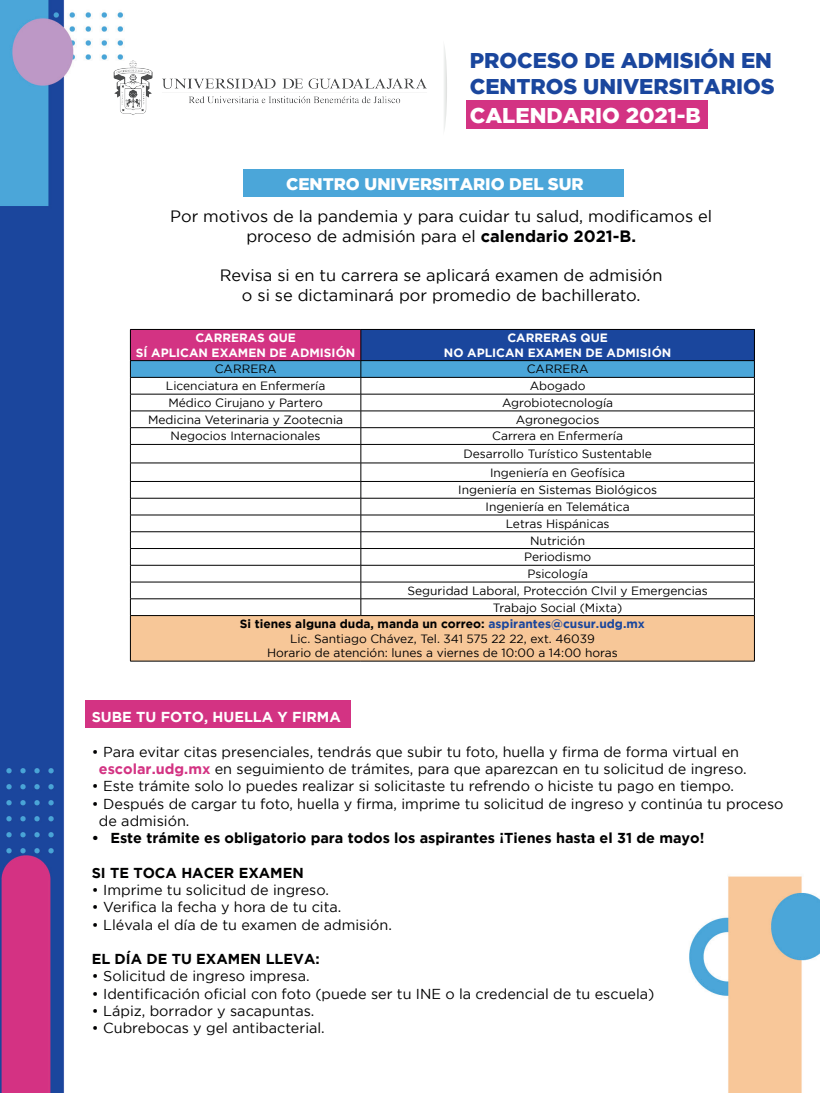
<style>
.page{position:relative;width:820px;height:1093px;background:#fff}
.page>*{position:absolute;margin:0;border:0;box-sizing:border-box;transform-origin:0 0}
.t1{font:900 21.32px/25.6px "Gotham";color:#1a469d}
.t2{font:900 21.32px "Gotham";color:#fff}
.t3{font:900 16.8px "Gotham";color:#fff}
.t4{font:16.4px/19.7px "Gotham";color:#000001;text-align:center}
.t5{font:14.4px/17.3px "Gotham";color:#000001;text-align:center}
.t6{font:700 14.4px "Gotham";color:#000001}
.t7{font:700 14.4px "Gotham";color:#fff}
.t8{font:12px/14.4px "Gotham";color:#000001;text-align:center}
.t9{font:700 12px/14.4px "Gotham";color:#fff;text-align:center}
.t10{font:700 12px "Gotham";color:#000001}
.s1{font-weight:700}
.s2{color:#1a469d}
.s3{font-weight:700;color:#d33383}
</style>
<div class="page">
<img style="left:0;top:0;width:819px;height:1093px">
<div style="left:243px;top:169px;width:380px;height:27px;background:#4ba6d9"></div>
<div style="left:466px;top:100px;width:241px;height:29px;background:#d33383"></div>
<svg style="left:437px;top:40px;width:10px;height:96px"></svg>
<img style="left:104px;top:56px;width:326px;height:63px">
<div style="left:85px;top:700px;width:265px;height:28px;background:#d33383"></div>
<div style="left:130px;top:329px;width:231px;height:32px;background:#d33383"></div>
<div style="left:361px;top:329px;width:393px;height:32px;background:#1a469d"></div>
<div style="left:130px;top:615px;width:624px;height:46px;background:#f7c798"></div>
<hr style="left:130px;top:329px;width:231px;height:1px;background:#000001">
<hr style="left:130px;top:330px;width:1px;height:30px;background:#000001">
<hr style="left:361px;top:329px;width:393px;height:1px;background:#000001">
<hr style="left:360px;top:330px;width:1px;height:30px;background:#000001">
<hr style="left:754px;top:330px;width:1px;height:30px;background:#000001">
<hr style="left:130px;top:360px;width:231px;height:1px;background:#000001">
<hr style="left:361px;top:360px;width:393px;height:1px;background:#000001">
<svg style="left:130px;top:361px;width:625px;height:254px"></svg>
<hr style="left:130px;top:615px;width:231px;height:1px;background:#000001">
<hr style="left:130px;top:616px;width:1px;height:45px;background:#000001">
<hr style="left:361px;top:615px;width:393px;height:1px;background:#000001">
<hr style="left:754px;top:616px;width:1px;height:45px;background:#000001">
<hr style="left:130px;top:661px;width:231px;height:1px;background:#000001">
<hr style="left:361px;top:661px;width:393px;height:1px;background:#000001">
<h1 class="t1" style="left:469px;top:48px;width:306px">PROCESO DE ADMISIÓN EN<br>CENTROS UNIVERSITARIOS</h1>
<h1 class="t2" style="left:469px;top:101px;width:232px">CALENDARIO 2021-B</h1>
<p class="t3" style="left:286px;top:173px;width:299px">CENTRO UNIVERSITARIO DEL SUR</p>
<p class="t4" style="left:170px;top:206px;width:543px">Por motivos de la pandemia y para cuidar tu salud, modificamos el proceso de admisión para el <span class="s1">calendario 2021-B.</span></p>
<p class="t4" style="left:220px;top:265px;width:444px">Revisa si en tu carrera se aplicará examen de admisión o si se dictaminará por promedio de bachillerato.</p>
<p class="t9" style="left:136px;top:330px;width:221px">CARRERAS QUE<br>SÍ APLICAN EXAMEN DE ADMISIÓN</p>
<p class="t9" style="left:444px;top:330px;width:229px">CARRERAS QUE<br>NO APLICAN EXAMEN DE ADMISIÓN</p>
<p class="t8" style="left:214px;top:362px;width:63px">CARRERA</p>
<p class="t8" style="left:526px;top:362px;width:63px">CARRERA</p>
<p class="t8" style="left:166px;top:378px;width:161px">Licenciatura en Enfermería</p>
<p class="t8" style="left:529px;top:378px;width:57px">Abogado</p>
<p class="t8" style="left:168px;top:395px;width:156px">Médico Cirujano y Partero</p>
<p class="t8" style="left:502px;top:395px;width:113px">Agrobiotecnología</p>
<p class="t8" style="left:148px;top:412px;width:196px">Medicina Veterinaria y Zootecnia</p>
<p class="t8" style="left:515px;top:412px;width:85px">Agronegocios</p>
<p class="t8" style="left:170px;top:429px;width:151px">Negocios Internacionales</p>
<p class="t8" style="left:492px;top:429px;width:132px">Carrera en Enfermería</p>
<p class="t8" style="left:463px;top:446px;width:190px">Desarrollo Turístico Sustentable</p>
<p class="t8" style="left:490px;top:465px;width:137px">Ingeniería en Geofísica</p>
<p class="t8" style="left:458px;top:483px;width:200px">Ingeniería en Sistemas Biológicos</p>
<p class="t8" style="left:485px;top:499px;width:146px">Ingeniería en Telemática</p>
<p class="t8" style="left:505px;top:516px;width:105px">Letras Hispánicas</p>
<p class="t8" style="left:530px;top:533px;width:56px">Nutrición</p>
<p class="t8" style="left:524px;top:550px;width:69px">Periodismo</p>
<p class="t8" style="left:527px;top:566px;width:62px">Psicología</p>
<p class="t8" style="left:407px;top:583px;width:302px">Seguridad Laboral, Protección CIvil y Emergencias</p>
<p class="t8" style="left:492px;top:600px;width:131px">Trabajo Social (Mixta)</p>
<p class="t10" style="left:240px;top:617px;width:406px">Si tienes alguna duda, manda un correo: <span class="s2">aspirantes@cusur.udg.mx</span></p>
<p class="t8" style="left:267px;top:631px;width:352px">Lic. Santiago Chávez, Tel. 341 575 22 22, ext. 46039<br>Horario de atención: lunes a viernes de 10:00 a 14:00 horas</p>
<p class="t7" style="left:92px;top:709px;width:250px">SUBE TU FOTO, HUELLA Y FIRMA</p>
<p class="t5" style="left:92px;top:743px;width:656px">• Para evitar citas presenciales, tendrás que subir tu foto, huella y firma de forma virtual en <span class="s3">escolar.udg.mx</span> en seguimiento de trámites, para que aparezcan en tu solicitud de ingreso.</p>
<p class="t5" style="left:92px;top:777px;width:643px">• Este trámite solo lo puedes realizar si solicitaste tu refrendo o hiciste tu pago en tiempo.</p>
<p class="t5" style="left:99px;top:794px;width:686px;text-align:left;text-indent:-7px">• Después de cargar tu foto, huella y firma, imprime tu solicitud de ingreso y continúa tu proceso de admisión.</p>
<p class="t6" style="left:92px;top:830px;width:614px">• Este trámite es obligatorio para todos los aspirantes ¡Tienes hasta el 31 de mayo!</p>
<p class="t6" style="left:92px;top:864px;width:213px">SI TE TOCA HACER EXAMEN</p>
<p class="t5" style="left:92px;top:881px;width:239px">• Imprime tu solicitud de ingreso.</p>
<p class="t5" style="left:92px;top:898px;width:251px">• Verifica la fecha y hora de tu cita.</p>
<p class="t5" style="left:92px;top:915px;width:302px">• Llévala el día de tu examen de admisión.</p>
<p class="t6" style="left:92px;top:951px;width:229px">EL DÍA DE TU EXAMEN LLEVA:</p>
<p class="t5" style="left:92px;top:967px;width:219px">• Solicitud de ingreso impresa.</p>
<p class="t5" style="left:92px;top:985px;width:564px">• Identificación oficial con foto (puede ser tu INE o la credencial de tu escuela)</p>
<p class="t5" style="left:92px;top:1002px;width:224px">• Lápiz, borrador y sacapuntas.</p>
<p class="t5" style="left:92px;top:1019px;width:234px">• Cubrebocas y gel antibacterial.</p>
</div>
